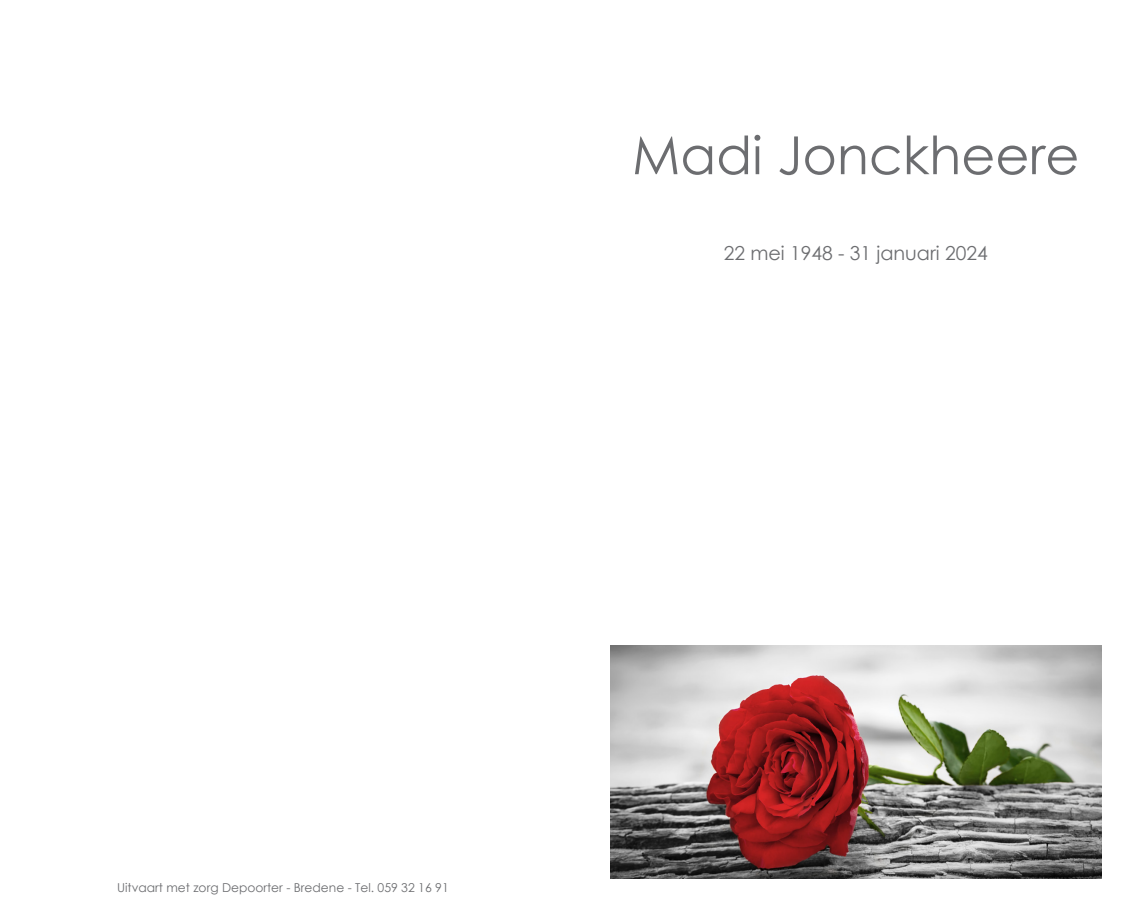
<style>
.page{position:relative;width:1141px;height:918px;background:#fff}
.page>*{position:absolute;margin:0;border:0;box-sizing:border-box;transform-origin:0 0}
.t1{font:52.5px "Century Gothic";color:#6c6d70}
.t2{font:19.25px "Century Gothic";color:#6c6d70}
.t3{font:12.25px "Century Gothic";color:#6c6d70}
</style>
<div class="page">
<img style="left:610px;top:645px;width:491px;height:233px">
<p class="t1" style="left:632px;top:118px;width:449px">Madi Jonckheere</p>
<p class="t2" style="left:724px;top:240px;width:266px">22 mei 1948 - 31 januari 2024</p>
<p class="t3" style="left:117px;top:879px;width:333px">Uitvaart met zorg Depoorter - Bredene - Tel. 059 32 16 91</p>
</div>
